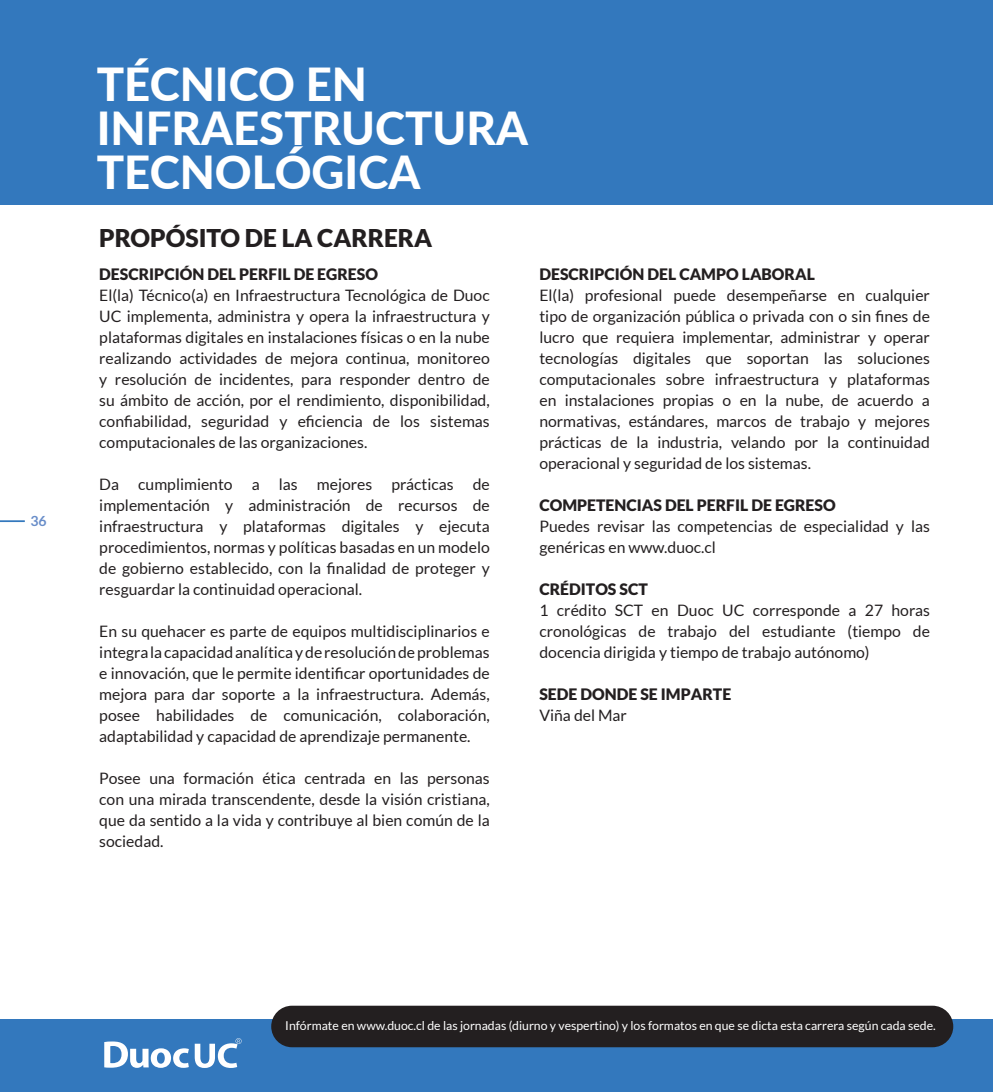
<style>
.page{position:relative;width:993px;height:1092px;background:#fff}
.page>*{position:absolute;margin:0;border:0;box-sizing:border-box;transform-origin:0 0}
.t1{font:800 45.5px/43.8px "Lato";color:#fff}
.t2{font:900 24.5px "Lato";color:#231f20}
.t3{font:15.75px/21px "Lato";color:#231f20;text-align:justify}
.t4{font:900 15.75px "Lato";color:#231f20}
.t5{font:700 14px "Lato";color:#688dc9}
.t6{font:12.25px "Lato";color:#fff}
</style>
<div class="page">
<hr style="left:0;top:520px;width:25px;height:2px;background:#3378bd">
<div style="left:0;top:1019px;width:992px;height:72px;background:#3378bd"></div>
<div style="left:271px;top:1005px;width:681px;height:42px;background:#231f20;border-radius:21px"></div>
<div style="left:0;top:0;width:992px;height:204px;background:#3378bd"></div>
<svg style="left:104px;top:1041px;width:85px;height:26px"></svg>
<svg style="left:195px;top:1038px;width:46px;height:29px"></svg>
<p class="t5" style="left:31px;top:512px;width:18px">36</p>
<h1 class="t1" style="left:97px;top:61px;width:432px">TÉCNICO EN<br>INFRAESTRUCTURA<br>TECNOLÓGICA</h1>
<h2 class="t2" style="left:99px;top:224px;width:334px">PROPÓSITO DE LA CARRERA</h2>
<p class="t4" style="left:99px;top:265px;width:280px">DESCRIPCIÓN DEL PERFIL DE EGRESO</p>
<p class="t3" style="left:99px;top:285px;width:392px">El(la) Técnico(a) en Infraestructura Tecnológica de Duoc UC implementa, administra y opera la infraestructura y plataformas digitales en instalaciones físicas o en la nube realizando actividades de mejora continua, monitoreo y resolución de incidentes, para responder dentro de su ámbito de acción, por el rendimiento, disponibilidad, confiabilidad, seguridad y eficiencia de los sistemas computacionales de las organizaciones.</p>
<p class="t3" style="left:99px;top:474px;width:392px">Da cumplimiento a las mejores prácticas de implementación y administración de recursos de infraestructura y plataformas digitales y ejecuta procedimientos, normas y políticas basadas en un modelo de gobierno establecido, con la finalidad de proteger y resguardar la continuidad operacional.</p>
<p class="t3" style="left:99px;top:621px;width:392px">En su quehacer es parte de equipos multidisciplinarios e integra la capacidad analítica y de resolución de problemas e innovación, que le permite identificar oportunidades de mejora para dar soporte a la infraestructura. Además, posee habilidades de comunicación, colaboración, adaptabilidad y capacidad de aprendizaje permanente.</p>
<p class="t3" style="left:99px;top:768px;width:392px">Posee una formación ética centrada en las personas con una mirada transcendente, desde la visión cristiana, que da sentido a la vida y contribuye al bien común de la sociedad.</p>
<p class="t4" style="left:539px;top:265px;width:277px">DESCRIPCIÓN DEL CAMPO LABORAL</p>
<p class="t3" style="left:539px;top:285px;width:392px">El(la) profesional puede desempeñarse en cualquier tipo de organización pública o privada con o sin fines de lucro que requiera implementar, administrar y operar tecnologías digitales que soportan las soluciones computacionales sobre infraestructura y plataformas en instalaciones propias o en la nube, de acuerdo a normativas, estándares, marcos de trabajo y mejores prácticas de la industria, velando por la continuidad operacional y seguridad de los sistemas.</p>
<p class="t4" style="left:539px;top:496px;width:297px">COMPETENCIAS DEL PERFIL DE EGRESO</p>
<p class="t3" style="left:539px;top:516px;width:392px">Puedes revisar las competencias de especialidad y las genéricas en www.duoc.cl</p>
<p class="t4" style="left:539px;top:580px;width:110px">CRÉDITOS SCT</p>
<p class="t3" style="left:539px;top:600px;width:392px">1 crédito SCT en Duoc UC corresponde a 27 horas cronológicas de trabajo del estudiante (tiempo de docencia dirigida y tiempo de trabajo autónomo)</p>
<p class="t4" style="left:539px;top:685px;width:193px">SEDE DONDE SE IMPARTE</p>
<p class="t3" style="left:539px;top:705px;width:89px">Viña del Mar</p>
<p class="t6" style="left:285px;top:1019px;width:652px">Infórmate en www.duoc.cl de las jornadas (diurno y vespertino) y los formatos en que se dicta esta carrera según cada sede.</p>
</div>
